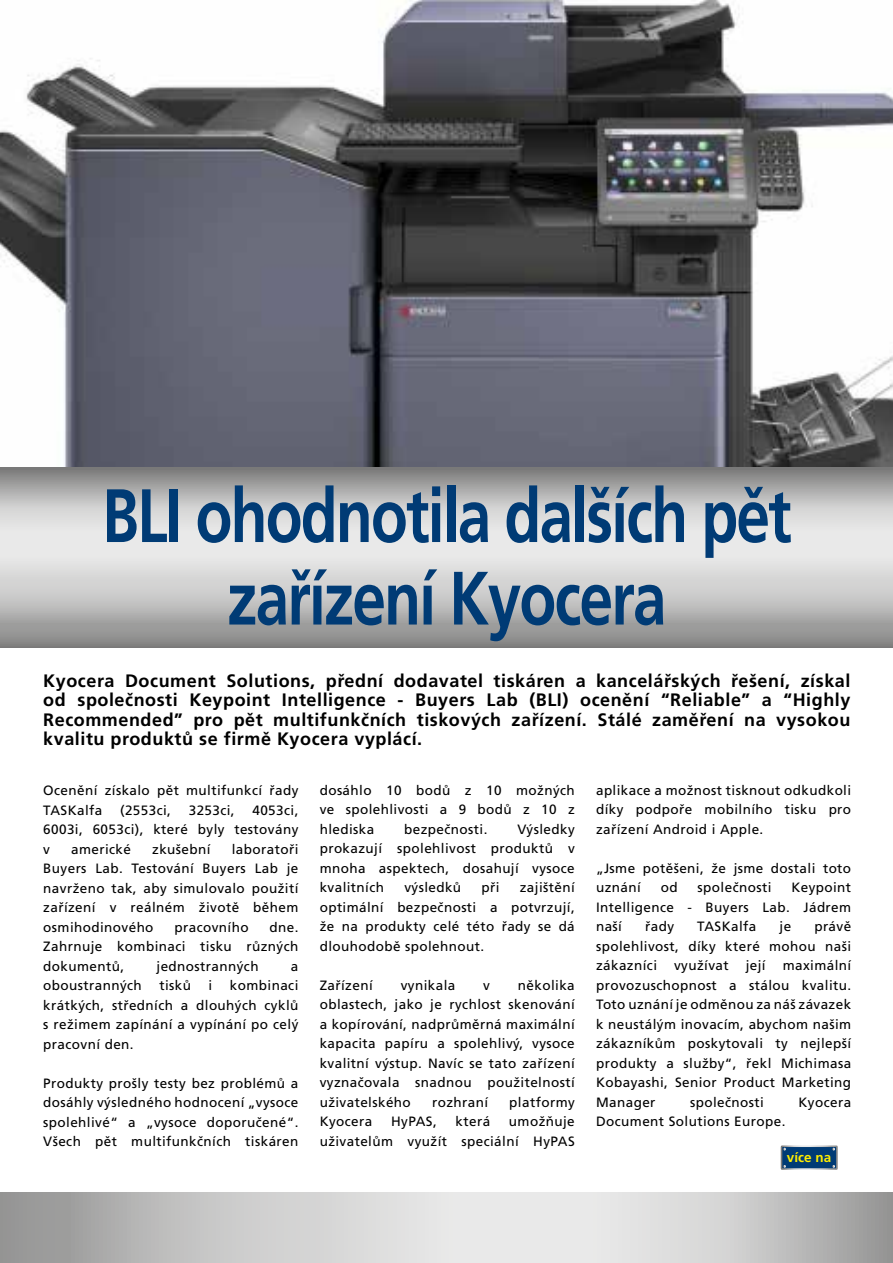
<style>
.page{position:relative;width:893px;height:1263px;background:#fff}
.page>*{position:absolute;margin:0;border:0;box-sizing:border-box;transform-origin:0 0}
.t1{font:700 75.45px/82.5px "Frutiger CE";letter-spacing:-.03em;color:#003b75;text-align:center;scale:.8 1}
.t2{font:700 18px/19.5px "Frutiger CE";letter-spacing:.03em;color:#000;text-align:justify}
.t3{font:13.5px/19.5px "Frutiger CE";letter-spacing:.03em;color:#000;text-align:justify}
.t4{font:700 13.5px "Frutiger CE";color:#ffed00}
</style>
<div class="page">
<img style="left:0;top:0;width:893px;height:468px">
<svg style="left:0;top:1193px;width:893px;height:70px;background:#cacaca"></svg>
<svg style="left:0;top:468px;width:893px;height:179px;background:#c2c2c1"></svg>
<div style="left:781px;top:1146px;width:56px;height:23px;background:#003b75"></div>
<div style="left:781px;top:1145px;width:57px;height:25px;border:2px solid #fff"></div>
<h1 class="t1" style="left:102px;top:474px;width:863px">BLI ohodnotila dalších pět zařízení Kyocera</h1>
<p class="t2" style="left:43px;top:671px;width:809px">Kyocera Document Solutions, přední dodavatel tiskáren a kancelářských řešení, získal od společnosti Keypoint Intelligence - Buyers Lab (BLI) ocenění “Reliable” a “Highly Recommended” pro pět multifunkčních tiskových zařízení. Stálé zaměření na vysokou kvalitu produktů se firmě Kyocera vyplácí.</p>
<p class="t3" style="left:43px;top:781px;width:257px">Ocenění získalo pět multifunkcí řady<br>TASKalfa</p>
<p class="t3" style="left:120px;top:800px;width:52px">(2553ci,</p>
<p class="t3" style="left:189px;top:800px;width:47px">3253ci,</p>
<p class="t3" style="left:43px;top:800px;width:257px;text-indent:209px">4053ci, 6003i, 6053ci), které byly testovány v</p>
<p class="t3" style="left:43px;top:839px;width:257px;text-indent:188px">laboratoři Buyers Lab. Testování Buyers Lab je navrženo tak, aby simulovalo použití zařízení v reálném životě během osmihodinového</p>
<p class="t3" style="left:71px;top:839px;width:61px">americké</p>
<p class="t3" style="left:152px;top:839px;width:60px">zkušební</p>
<p class="t3" style="left:43px;top:917px;width:257px;text-indent:226px">dne.<br>Zahrnuje kombinaci tisku různých dokumentů,</p>
<p class="t3" style="left:174px;top:917px;width:76px">pracovního</p>
<p class="t3" style="left:157px;top:956px;width:104px">jednostranných</p>
<p class="t3" style="left:291px;top:956px;width:9px">a</p>
<p class="t3" style="left:43px;top:975px;width:257px;text-indent:187px">kombinaci krátkých, středních a dlouhých cyklů s režimem zapínání a vypínání po celý pracovní den.</p>
<p class="t3" style="left:43px;top:1073px;width:257px">Produkty prošly testy bez problémů a dosáhly výsledného hodnocení „vysoce spolehlivé“ a „vysoce doporučené“.<br>Všech pět multifunkčních tiskáren</p>
<p class="t3" style="left:43px;top:975px;width:100px">oboustranných</p>
<p class="t3" style="left:159px;top:975px;width:33px">tisků</p>
<p class="t3" style="left:209px;top:975px;width:5px">i</p>
<p class="t3" style="left:320px;top:780px;width:257px">dosáhlo 10 bodů z 10 možných ve spolehlivosti a 9 bodů z 10 z hlediska</p>
<p class="t3" style="left:320px;top:819px;width:257px;text-indent:198px">Výsledky prokazují spolehlivost produktů v mnoha aspektech, dosahují vysoce kvalitních</p>
<p class="t3" style="left:404px;top:819px;width:85px">bezpečnosti.</p>
<p class="t3" style="left:404px;top:878px;width:58px">výsledků</p>
<p class="t3" style="left:481px;top:878px;width:20px">při</p>
<p class="t3" style="left:320px;top:878px;width:257px;text-indent:200px">zajištění optimální bezpečnosti a potvrzují, že na produkty celé této řady se dá dlouhodobě spolehnout.</p>
<p class="t3" style="left:320px;top:975px;width:55px">Zařízení</p>
<p class="t3" style="left:401px;top:975px;width:56px">vynikala</p>
<p class="t3" style="left:483px;top:975px;width:8px">v</p>
<p class="t3" style="left:320px;top:975px;width:257px;text-indent:198px">několika oblastech, jako je rychlost skenování a kopírování, nadprůměrná maximální kapacita papíru a spolehlivý, vysoce kvalitní výstup. Navíc se tato zařízení vyznačovala snadnou použitelností uživatelského</p>
<p class="t3" style="left:432px;top:1092px;width:58px">rozhraní</p>
<p class="t3" style="left:509px;top:1092px;width:67px">platformy</p>
<p class="t3" style="left:320px;top:1112px;width:54px">Kyocera</p>
<p class="t3" style="left:391px;top:1112px;width:47px">HyPAS,</p>
<p class="t3" style="left:456px;top:1112px;width:36px">která</p>
<p class="t3" style="left:320px;top:1112px;width:257px;text-align:right">umožňuje<br>uživatelům využít speciální HyPAS</p>
<p class="t3" style="left:596px;top:780px;width:257px">aplikace a možnost tisknout odkudkoli díky podpoře mobilního tisku pro zařízení Android i Apple.</p>
<p class="t3" style="left:596px;top:858px;width:257px">„Jsme potěšeni, že jsme dostali toto uznání</p>
<p class="t3" style="left:661px;top:878px;width:18px">od</p>
<p class="t3" style="left:698px;top:878px;width:75px">společnosti</p>
<p class="t3" style="left:596px;top:878px;width:257px;text-indent:195px">Keypoint Intelligence - Buyers Lab. Jádrem naší</p>
<p class="t3" style="left:645px;top:917px;width:30px">řady</p>
<p class="t3" style="left:697px;top:917px;width:61px">TASKalfa</p>
<p class="t3" style="left:779px;top:917px;width:13px">je</p>
<p class="t3" style="left:596px;top:917px;width:257px;text-indent:218px">právě spolehlivost, díky které mohou naši zákazníci</p>
<p class="t3" style="left:596px;top:956px;width:257px;text-indent:187px">maximální provozuschopnost a stálou kvalitu.<br>Toto uznání je odměnou za náš závazek k neustálým inovacím, abychom našim zákazníkům poskytovali ty nejlepší produkty a služby“, řekl Michimasa Kobayashi, Senior Product Marketing Manager</p>
<p class="t3" style="left:674px;top:956px;width:56px">využívat</p>
<p class="t3" style="left:746px;top:956px;width:21px">její</p>
<p class="t3" style="left:690px;top:1092px;width:75px">společnosti</p>
<p class="t3" style="left:798px;top:1092px;width:54px">Kyocera</p>
<p class="t3" style="left:596px;top:1112px;width:191px">Document Solutions Europe.</p>
<p class="t4" style="left:787px;top:1149px;width:46px">více na</p>
</div>
